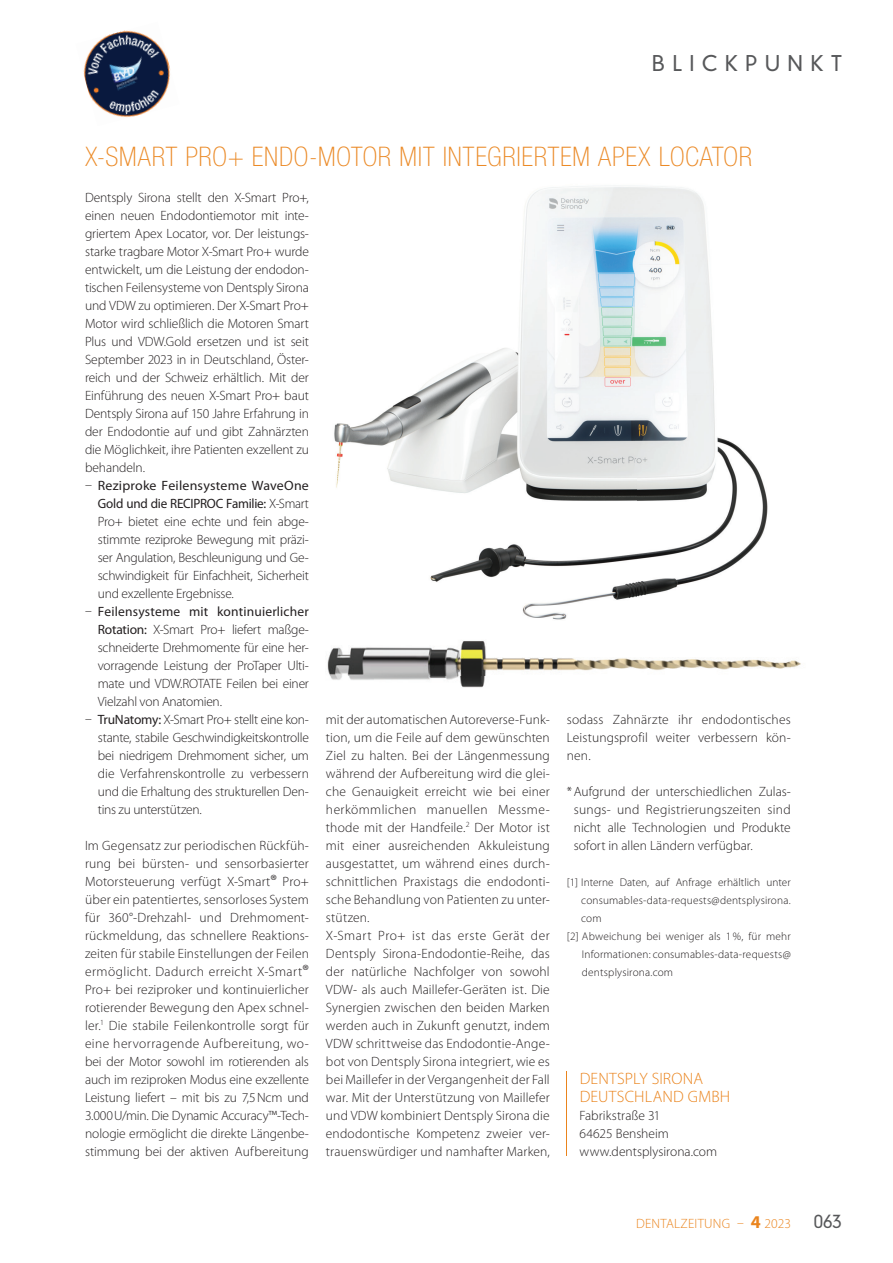
<style>
.page{position:relative;width:893px;height:1263px;background:#fff}
.page>*{position:absolute;margin:0;border:0;box-sizing:border-box;transform-origin:0 0}
.t1{font:100 condensed 27px "Helvetica Neue LT Std";letter-spacing:.03em;color:#eb8a27}
.t2{font:300 21px "DIN Neuzeit Grotesk Std";letter-spacing:.35em;color:#57585a}
.t3{font:300 18px "DIN Neuzeit Grotesk Std";color:#57585a}
.t4{font:300 16.5px/18px "Myriad Pro";letter-spacing:.01em;color:#ea841d}
.t5{font:300 13.5px/18px "Myriad Pro";letter-spacing:.01em;color:#231f20;text-align:justify}
.t6{font:300 13.5px "Myriad Pro";letter-spacing:.02em;color:#ea841d}
.t7{font:300 11.25px "Myriad Pro";letter-spacing:.015em;color:#231f20}
.s1{font-weight:400}
.s2{font-size:16.5px}
.s3{font-size:15px}
.s4{font-weight:700;font-size:18px}
</style>
<div class="page">
<hr style="left:567px;top:1071px;width:1px;height:85px;background:#ea841d">
<img style="left:334px;top:186px;width:436px;height:489px">
<img style="left:327px;top:623px;width:48px;height:57px">
<img style="left:770px;top:660px;width:31px;height:9px">
<img style="left:375px;top:675px;width:111px;height:13px">
<img style="left:83px;top:30px;width:88px;height:88px">
<h2 class="t2" style="left:652px;top:51px;width:192px">BLICKPUNKT</h2>
<h1 class="t1" style="left:85px;top:141px;width:669px">X-SMART PRO+ ENDO-MOTOR MIT INTEGRIERTEM APEX LOCATOR</h1>
<p class="t5" style="left:85px;top:188px;width:225px">Dentsply Sirona stellt den X-Smart Pro+, einen neuen Endodontiemotor mit inte&shy;griertem Apex Locator, vor. Der leistungs&shy;starke tragbare Motor X-Smart Pro+ wurde entwickelt, um die Leistung der endodon&shy;tischen Feilensysteme von Dentsply Sirona und VDW zu optimieren. Der X-Smart Pro+ Motor wird schließlich die Motoren Smart Plus und VDW.Gold ersetzen und ist seit September 2023 in in Deutschland, Öster&shy;reich und der Schweiz erhältlich. Mit der Einführung des neuen X-Smart Pro+ baut Dentsply Sirona auf 150 Jahre Erfahrung in der Endodontie auf und gibt Zahnärzten die Möglichkeit, ihre Patienten exzellent zu behandeln.</p>
<p class="t5" style="left:98px;top:476px;width:213px;text-indent:-13px">– <span class="s1">Reziproke Feilensysteme WaveOne Gold und die RECIPROC Familie:</span> X-Smart Pro+ bietet eine echte und fein abge&shy;stimmte reziproke Bewegung mit präzi&shy;ser Angulation, Beschleunigung und Ge&shy;schwindigkeit für Einfachheit, Sicherheit und exzellente Ergebnisse.</p>
<p class="t5" style="left:98px;top:602px;width:213px;text-indent:-13px">– <span class="s1">Feilensysteme mit kontinuierlicher Rotation:</span> X-Smart Pro+ liefert maßge&shy;schneiderte Drehmomente für eine her&shy;vorragende Leistung der ProTaper Ulti&shy;mate und VDW.ROTATE Feilen bei einer Vielzahl von Anatomien.</p>
<p class="t5" style="left:98px;top:710px;width:213px;text-indent:-13px">– <span class="s1">TruNatomy:</span> X-Smart Pro+ stellt eine kon&shy;stante, stabile Geschwindigkeitskontrolle bei niedrigem Drehmoment sicher, um die Verfahrenskontrolle zu verbessern und die Erhaltung des strukturellen Den&shy;tins zu unterstützen.</p>
<p class="t5" style="left:85px;top:836px;width:225px">Im Gegensatz zur periodischen Rückfüh&shy;rung bei bürsten- und sensorbasierter Motorsteuerung verfügt X-Smart<span class="s2">®</span> Pro+ über ein patentiertes, sensorloses System für 360°-Drehzahl- und Drehmoment&shy;rückmeldung, das schnellere Reaktions&shy;zeiten für stabile Einstellungen der Feilen ermöglicht. Dadurch erreicht X-Smart<span class="s2">® </span>Pro+ bei reziproker und kontinuierlicher rotierender Bewegung den Apex schnel&shy;ler.<sup>1</sup> Die stabile Feilenkontrolle sorgt für eine hervorragende Aufbereitung, wo&shy;bei der Motor sowohl im rotierenden als auch im reziproken Modus eine exzellente Leistung liefert – mit bis zu 7,5 Ncm und 3.000 U/min. Die Dynamic Accuracy<span class="s3">™</span>-Tech&shy;nologie ermöglicht die direkte Längenbe&shy;stimmung bei der aktiven Aufbereitung</p>
<p class="t5" style="left:326px;top:710px;width:225px;text-align:left">mit der automatischen Autoreverse-Funk&shy;tion, um die Feile auf dem gewünschten Ziel zu halten. Bei der Längenmessung während der Aufbereitung wird die glei&shy;che Genauigkeit erreicht wie bei einer herkömmlichen manuellen Messme&shy;thode mit der Handfeile.<sup>2</sup> Der Motor ist mit einer ausreichenden Akkuleistung ausgestattet, um während eines durch&shy;schnittlichen Praxistags die endodonti&shy;sche Behandlung von Patienten zu unter&shy;stützen.<br>X-Smart Pro+ ist das erste Gerät der Dentsply Sirona-Endodontie-Reihe, das der natürliche Nachfolger von sowohl VDW- als auch Maillefer-Geräten ist. Die Synergien zwischen den beiden Marken werden auch in Zukunft genutzt, indem VDW schrittweise das Endodontie-Ange&shy;bot von Dentsply Sirona integriert, wie es bei Maillefer in der Vergangenheit der Fall war. Mit der Unterstützung von Maillefer und VDW kombiniert Dentsply Sirona die endodontische Kompetenz zweier ver&shy;trauenswürdiger und namhafter Marken,</p>
<p class="t5" style="left:567px;top:710px;width:225px">sodass Zahnärzte ihr endodontisches Leistungsprofil weiter verbessern kön&shy;nen.</p>
<p class="t5" style="left:574px;top:782px;width:218px;text-indent:-7px">* Aufgrund der unterschiedlichen Zulas&shy;sungs- und Registrierungszeiten sind nicht alle Technologien und Produkte sofort in allen Ländern verfügbar.</p>
<p class="t7" style="left:567px;top:875px;width:225px">[1] Interne Daten, auf Anfrage erhältlich unter</p>
<p class="t7" style="left:581px;top:893px;width:211px">consumables-data-requests@dentsplysirona.</p>
<p class="t7" style="left:581px;top:911px;width:22px">com</p>
<p class="t7" style="left:567px;top:929px;width:225px">[2] Abweichung bei weniger als 1 %, für mehr</p>
<p class="t7" style="left:582px;top:947px;width:210px">Informationen: consumables-data-requests@</p>
<p class="t7" style="left:582px;top:965px;width:93px">dentsplysirona.com</p>
<p class="t4" style="left:580px;top:1069px;width:152px">DENTSPLY SIRONA<br>DEUTSCHLAND GMBH</p>
<p class="t5" style="left:579px;top:1106px;width:139px;text-align:left">Fabrikstraße 31<br>64625 Bensheim www.dentsplysirona.com</p>
<p class="t6" style="left:636px;top:1215px;width:156px">DENTALZEITUNG – <span class="s4">4</span> 2023</p>
<h3 class="t3" style="left:814px;top:1210px;width:30px">063</h3>
</div>
